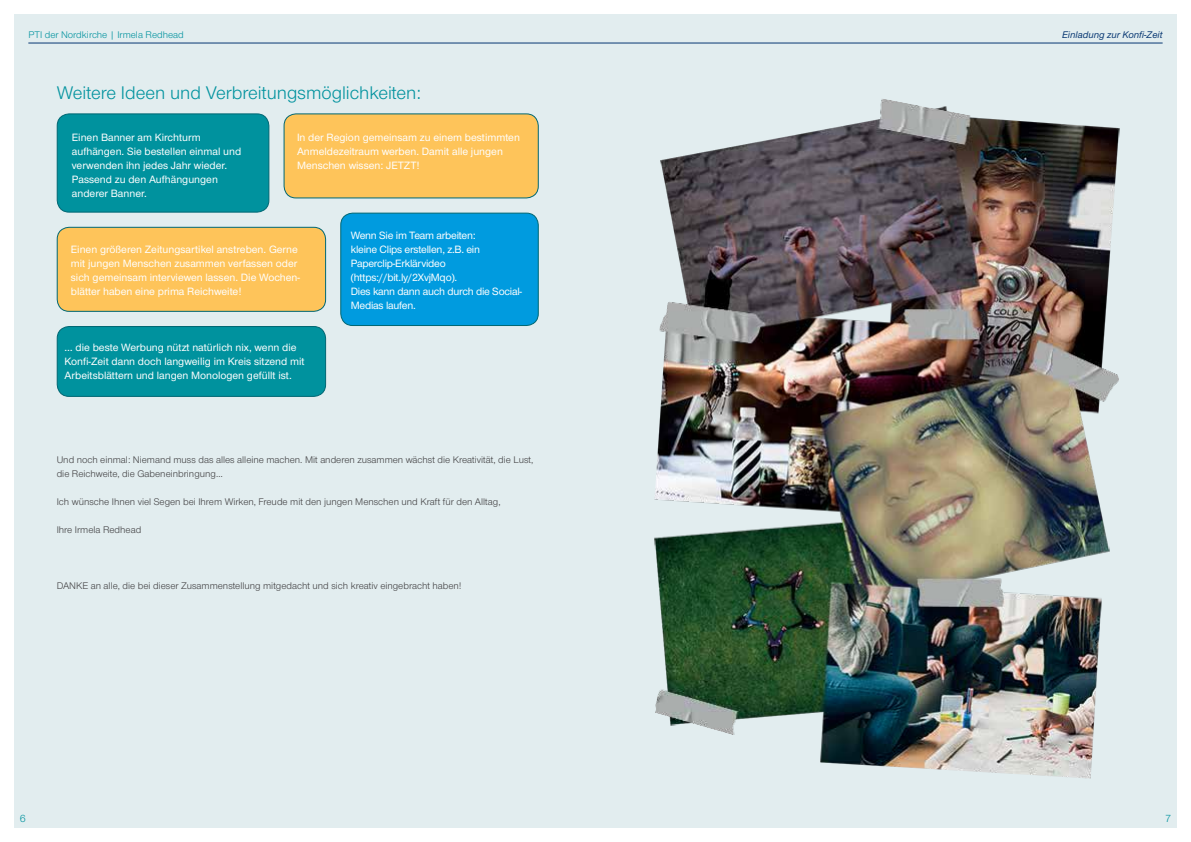
<style>
.page{position:relative;width:1191px;height:842px;background:#fff}
.page>*{position:absolute;margin:0;border:0;box-sizing:border-box;transform-origin:0 0}
.t1{font:19px "Nordelbica";color:#00929e}
.t2{font:500 11px/14px "Nordelbica";color:#fff}
.t3{font:500 11px/14px "Nordelbica";letter-spacing:-.02em;color:#fff}
.t4{font:11px "Nordelbica";color:#00929e}
.t5{font:10px/14px "Nordelbica";color:#414042}
.t6{font:10px "Nordelbica";color:#00929e}
.t7{font:italic 500 10px "Nordelbica";color:#073772}
</style>
<div class="page">
<div style="left:14px;top:14px;width:1162px;height:814px;background:#e2edef"></div>
<hr style="left:28px;top:43px;width:1134px;height:1px;background:#073772">
<div style="left:57px;top:114px;width:212px;height:98px;background:#00929e;border-radius:12px"></div>
<div style="left:57px;top:113px;width:212px;height:100px;border:1px solid #006773;border-radius:12px"></div>
<div style="left:57px;top:227px;width:268px;height:84px;background:#fec45a;border-radius:12px"></div>
<div style="left:57px;top:227px;width:269px;height:85px;border:1px solid #006773;border-radius:12px"></div>
<div style="left:284px;top:114px;width:254px;height:84px;background:#fec45a;border-radius:12px"></div>
<div style="left:283px;top:113px;width:256px;height:85px;border:1px solid #006773;border-radius:12px"></div>
<div style="left:341px;top:213px;width:197px;height:112px;background:#009bdf;border-radius:12px"></div>
<div style="left:340px;top:213px;width:199px;height:113px;border:1px solid #006773;border-radius:12px"></div>
<div style="left:57px;top:326px;width:268px;height:70px;background:#00929e;border-radius:12px"></div>
<div style="left:57px;top:326px;width:269px;height:71px;border:1px solid #006773;border-radius:12px"></div>
<img style="left:654px;top:99px;width:466px;height:680px">
<p class="t6" style="left:28px;top:29px;width:157px">PTI der Nordkirche | Irmela Redhead</p>
<p class="t7" style="left:1062px;top:29px;width:102px">Einladung zur Konfi-Zeit</p>
<h1 class="t1" style="left:57px;top:82px;width:366px">Weitere Ideen und Verbreitungsmöglichkeiten:</h1>
<p class="t2" style="left:72px;top:130px;width:171px">Einen Banner am Kirchturm aufhängen. Sie bestellen einmal und verwenden ihn jedes Jahr wieder.<br>Passend zu den Aufhängungen anderer Banner.</p>
<p class="t2" style="left:297px;top:130px;width:224px">In der Region gemeinsam zu einem bestimmten<br>Anmeldezeitraum werben. Damit alle jungen<br>Menschen wissen: JETZT!</p>
<p class="t2" style="left:71px;top:242px;width:231px">Einen größeren Zeitungsartikel anstreben. Gerne mit jungen Menschen zusammen verfassen oder sich gemeinsam interviewen lassen. Die Wochen&shy;blätter haben eine prima Reichweite!</p>
<p class="t2" style="left:65px;top:340px;width:241px">… die beste Werbung nützt natürlich nix, wenn die<br>Konfi-Zeit dann doch langweilig im Kreis sitzend mit<br>Arbeitsblättern und langen Monologen gefüllt ist.</p>
<p class="t3" style="left:351px;top:228px;width:173px">Wenn Sie im Team arbeiten:<br>kleine Clips erstellen, z.B. ein<br>Paperclip-Erklärvideo (https://bit.ly/2XvjMqo).<br>Dies kann dann auch durch die Social-<br>Medias laufen.</p>
<p class="t5" style="left:57px;top:452px;width:478px">Und noch einmal: Niemand muss das alles alleine machen. Mit anderen zusammen wächst die Kreativität, die Lust, die Reichweite, die Gabeneinbringung…</p>
<p class="t5" style="left:57px;top:494px;width:445px">Ich wünsche Ihnen viel Segen bei Ihrem Wirken, Freude mit den jungen Menschen und Kraft für den Alltag,</p>
<p class="t5" style="left:57px;top:522px;width:86px">Ihre Irmela Redhead</p>
<p class="t5" style="left:57px;top:578px;width:406px">DANKE an alle, die bei dieser Zusammenstellung mitgedacht und sich kreativ eingebracht haben!</p>
<p class="t4" style="left:20px;top:812px;width:8px">6</p>
<p class="t4" style="left:1165px;top:812px;width:8px">7</p>
</div>
